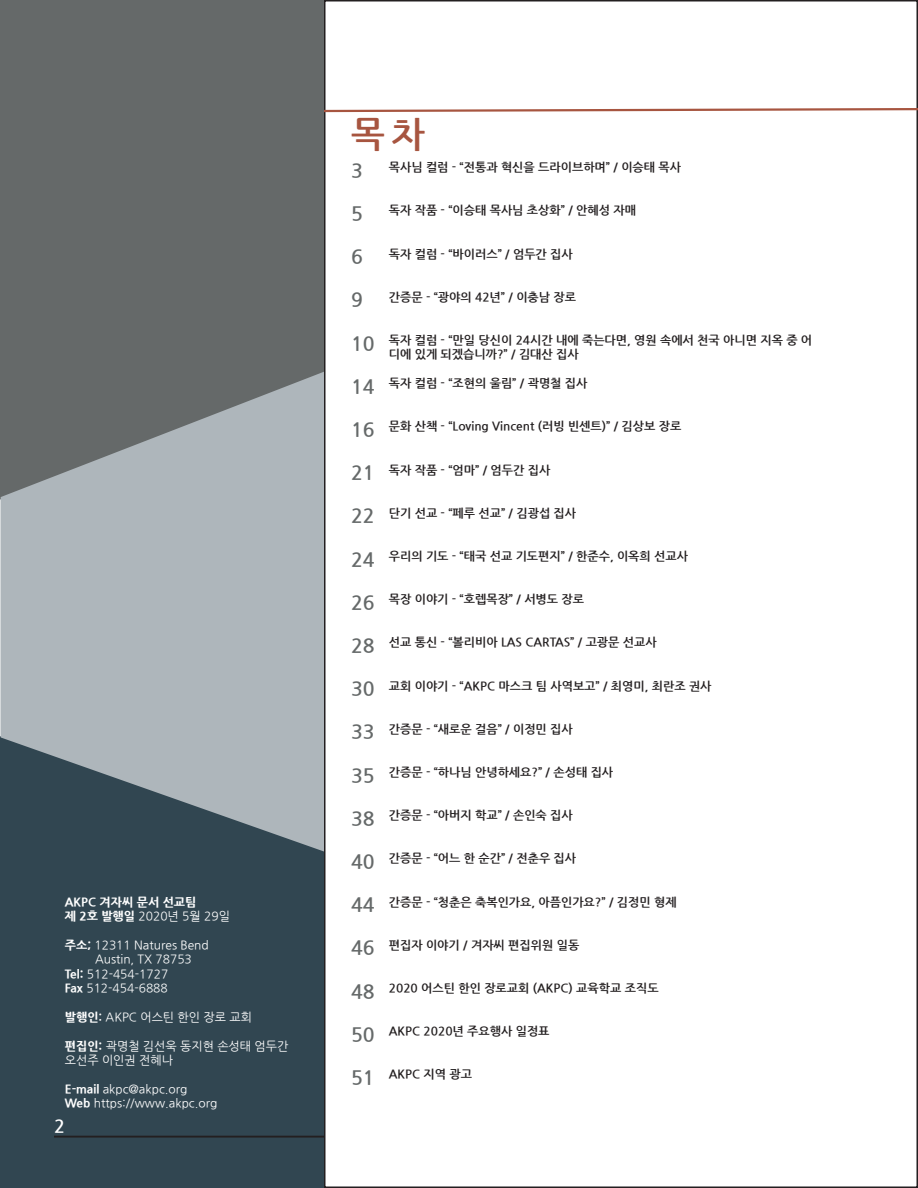
<style>
.page{position:relative;width:918px;height:1188px;background:#fff}
.page>*{position:absolute;margin:0;border:0;box-sizing:border-box;transform-origin:0 0}
.Section_Header_-_Red{font:700 36px "Nanum Gothic";color:#a75540}
.TOC_-_Small_Numerals{font:700 19.5px "Nanum Gothic";color:#656969}
.t1{font:700 18px "Nanum Gothic";color:#fff}
.TOC_-_Summary_Body_T{font:700 12px/14.4px "Nanum Gothic";color:#231f20}
.TOC_-_Masthead{font:12px/14.4px "Nanum Gothic";color:#fff}
.Pull_Quote_-_Bold{font:700 12px "Nanum Gothic";color:#231f20}
.TOC_-_Masthead-2{font:800 12px "Nanum Gothic";color:#fff}
.s1{font-weight:800}
.s2{font-weight:700}
</style>
<div class="page">
<div style="left:0;top:736px;width:324px;height:452px;background:#314651"></div>
<div style="left:0;top:0;width:324px;height:501px;background:#656969"></div>
<svg style="left:1px;top:330px;width:323px;height:559px;fill:#aeb6bb"></svg>
<hr style="left:54px;top:1136px;width:810px;height:1px;background:#231f20">
<div style="left:325px;top:1px;width:592px;height:1186px;background:#fff"></div>
<svg style="left:322px;top:107px;width:596px;height:6px"></svg>
<p class="TOC_-_Masthead-2" style="left:65px;top:896px;width:133px">AKPC 겨자씨 문서 선교팀</p>
<p class="TOC_-_Masthead" style="left:65px;top:909px;width:167px"><span class="s1">제 2호 발행일</span> 2020년 5월 29일</p>
<p class="TOC_-_Masthead" style="left:65px;top:938px;width:146px"><span class="s1">주소;</span> 12311 Natures Bend</p>
<p class="TOC_-_Masthead" style="left:95px;top:953px;width:98px">Austin, TX 78753</p>
<p class="TOC_-_Masthead" style="left:65px;top:967px;width:105px"><span class="s1">Tel:</span> 512-454-1727</p>
<p class="TOC_-_Masthead" style="left:65px;top:981px;width:105px"><span class="s1">Fax</span> 512-454-6888</p>
<p class="TOC_-_Masthead" style="left:65px;top:1010px;width:189px"><span class="s1">발행인</span><span class="s2">:</span> AKPC 어스틴 한인 장로 교회</p>
<p class="TOC_-_Masthead" style="left:65px;top:1039px;width:225px"><span class="s1">편집인:</span> 곽명철 김선욱 동지현 손성태 엄두간 오선주 이인권 전혜나</p>
<p class="TOC_-_Masthead" style="left:65px;top:1082px;width:124px"><span class="s1">E-mail</span> akpc@akpc.org</p>
<p class="TOC_-_Masthead" style="left:65px;top:1097px;width:154px"><span class="s1">Web</span> https://www.akpc.org</p>
<h3 class="t1" style="left:54px;top:1117px;width:12px">2</h3>
<p class="Section_Header_-_Red" style="left:351px;top:117px;width:75px">목차</p>
<p class="TOC_-_Small_Numerals" style="left:351px;top:161px;width:13px">3</p>
<p class="TOC_-_Summary_Body_T" style="left:389px;top:160px;width:294px">목사님 컬럼 - “전통과 혁신을 드라이브하며” / 이승태 목사</p>
<p class="TOC_-_Small_Numerals" style="left:351px;top:204px;width:13px">5</p>
<p class="Pull_Quote_-_Bold" style="left:389px;top:205px;width:249px">독자 작품 - “이승태 목사님 초상화” / 안혜성 자매</p>
<p class="TOC_-_Small_Numerals" style="left:351px;top:248px;width:13px">6</p>
<p class="TOC_-_Summary_Body_T" style="left:389px;top:247px;width:186px">독자 컬럼 - “바이러스” / 엄두간 집사</p>
<p class="TOC_-_Small_Numerals" style="left:351px;top:291px;width:13px">9</p>
<p class="Pull_Quote_-_Bold" style="left:389px;top:291px;width:189px">간증문 - “광야의 42년” / 이충남 장로</p>
<p class="TOC_-_Summary_Body_T" style="left:389px;top:333px;width:425px">독자 컬럼 - “만일 당신이 24시간 내에 죽는다면, 영원 속에서 천국 아니면 지옥 중 어 디에 있게 되겠습니까?” / 김대산 집사</p>
<p class="TOC_-_Small_Numerals" style="left:351px;top:334px;width:25px">10</p>
<p class="TOC_-_Small_Numerals" style="left:351px;top:377px;width:25px">14</p>
<p class="Pull_Quote_-_Bold" style="left:389px;top:377px;width:200px">독자 컬럼 - “조현의 울림” / 곽명철 집사</p>
<p class="TOC_-_Small_Numerals" style="left:351px;top:420px;width:25px">16</p>
<p class="TOC_-_Summary_Body_T" style="left:389px;top:420px;width:294px">문화 산책 - “Loving Vincent (러빙 빈센트)” / 김상보 장로</p>
<p class="TOC_-_Small_Numerals" style="left:351px;top:464px;width:25px">21</p>
<p class="TOC_-_Summary_Body_T" style="left:389px;top:463px;width:163px">독자 작품 - “엄마” / 엄두간 집사</p>
<p class="TOC_-_Small_Numerals" style="left:351px;top:507px;width:25px">22</p>
<p class="TOC_-_Summary_Body_T" style="left:389px;top:506px;width:189px">단기 선교 - “페루 선교” / 김광섭 집사</p>
<p class="TOC_-_Small_Numerals" style="left:351px;top:550px;width:25px">24</p>
<p class="TOC_-_Summary_Body_T" style="left:389px;top:549px;width:301px">우리의 기도 - “태국 선교 기도편지” / 한준수, 이옥희 선교사</p>
<p class="TOC_-_Small_Numerals" style="left:351px;top:593px;width:25px">26</p>
<p class="TOC_-_Summary_Body_T" style="left:389px;top:592px;width:197px">목장 이야기 - “호렙목장” / 서병도 장로</p>
<p class="TOC_-_Small_Numerals" style="left:351px;top:636px;width:25px">28</p>
<p class="TOC_-_Summary_Body_T" style="left:389px;top:636px;width:269px">선교 통신 - “볼리비아 LAS CARTAS” / 고광문 선교사</p>
<p class="TOC_-_Small_Numerals" style="left:351px;top:680px;width:25px">30</p>
<p class="TOC_-_Summary_Body_T" style="left:389px;top:679px;width:324px">교회 이야기 - “AKPC 마스크 팀 사역보고” / 최영미, 최란조 권사</p>
<p class="TOC_-_Small_Numerals" style="left:351px;top:723px;width:25px">33</p>
<p class="TOC_-_Summary_Body_T" style="left:389px;top:722px;width:186px">간증문 - “새로운 걸음” / 이정민 집사</p>
<p class="TOC_-_Small_Numerals" style="left:351px;top:766px;width:25px">35</p>
<p class="TOC_-_Summary_Body_T" style="left:389px;top:765px;width:226px">간증문 - “하나님 안녕하세요?” / 손성태 집사</p>
<p class="TOC_-_Small_Numerals" style="left:351px;top:809px;width:25px">38</p>
<p class="TOC_-_Summary_Body_T" style="left:389px;top:808px;width:186px">간증문 - “아버지 학교” / 손인숙 집사</p>
<p class="TOC_-_Small_Numerals" style="left:351px;top:852px;width:25px">40</p>
<p class="TOC_-_Summary_Body_T" style="left:389px;top:852px;width:189px">간증문 - “어느 한 순간” / 전춘우 집사</p>
<p class="TOC_-_Small_Numerals" style="left:351px;top:896px;width:25px">44</p>
<p class="TOC_-_Summary_Body_T" style="left:389px;top:895px;width:289px">간증문 - “청춘은 축복인가요, 아픔인가요?” / 김정민 형제</p>
<p class="TOC_-_Small_Numerals" style="left:351px;top:939px;width:25px">46</p>
<p class="TOC_-_Summary_Body_T" style="left:389px;top:938px;width:192px">편집자 이야기 / 겨자씨 편집위원 일동</p>
<p class="TOC_-_Small_Numerals" style="left:351px;top:982px;width:25px">48</p>
<p class="TOC_-_Summary_Body_T" style="left:389px;top:981px;width:271px">2020 어스틴 한인 장로교회 (AKPC) 교육학교 조직도</p>
<p class="TOC_-_Small_Numerals" style="left:351px;top:1025px;width:25px">50</p>
<p class="TOC_-_Summary_Body_T" style="left:389px;top:1024px;width:162px">AKPC 2020년 주요행사 일정표</p>
<p class="TOC_-_Small_Numerals" style="left:351px;top:1068px;width:25px">51</p>
<p class="TOC_-_Summary_Body_T" style="left:389px;top:1068px;width:85px">AKPC 지역 광고</p>
</div>
